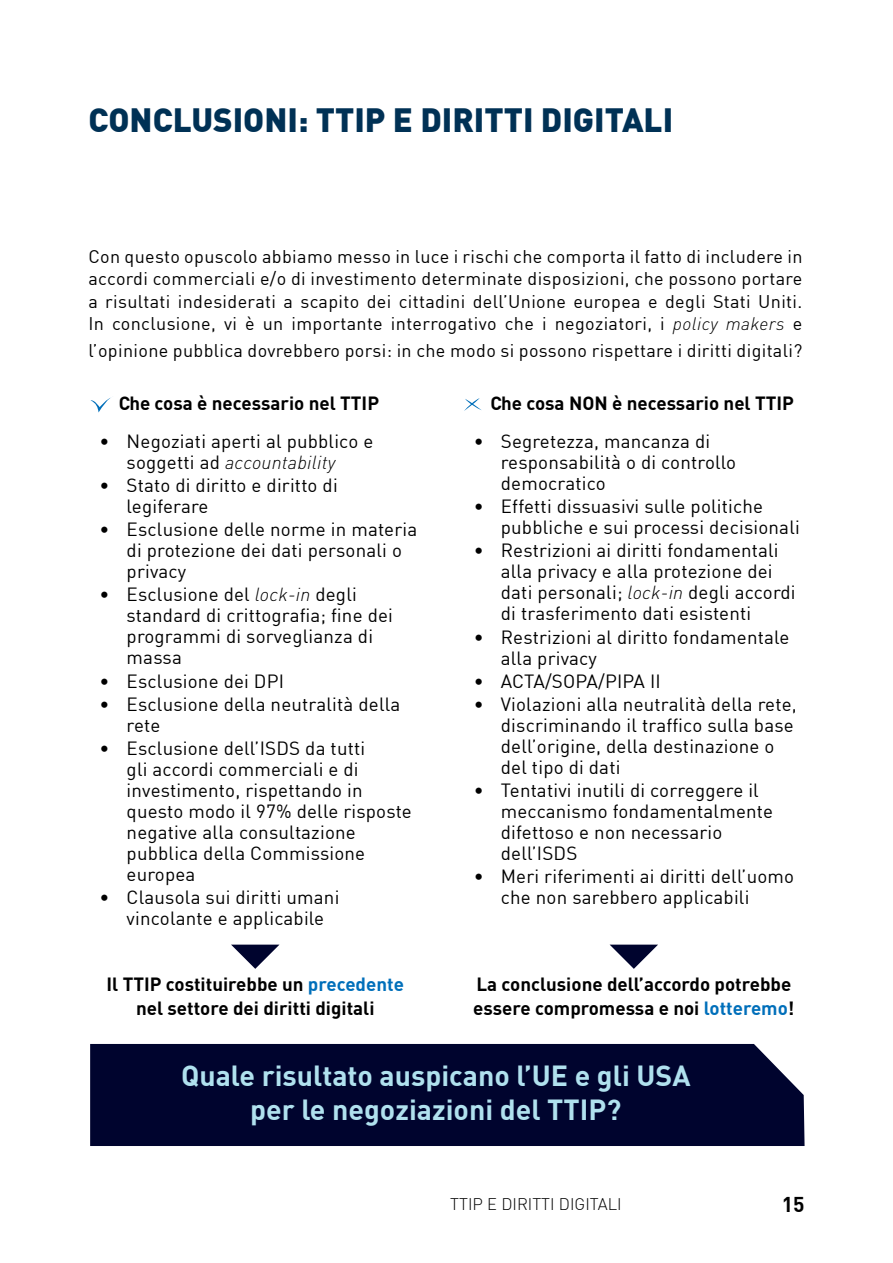
<style>
.page{position:relative;width:893px;height:1263px;background:#fff}
.page>*{position:absolute;margin:0;border:0;box-sizing:border-box;transform-origin:0 0}
.t1{font:900 33px "DIN";color:#003155}
.t2{font:700 28.5px/33.5px "DIN";color:#b0e1ee;text-align:center}
.t3{font:700 21px "DIN";color:#000}
.t4{font:18.75px/21px "DIN";letter-spacing:.01em;color:#000}
.t5{font:700 18.75px/24px "DIN";color:#000;text-align:center}
.t6{font:18px/22.5px "DIN";letter-spacing:.02em;color:#000;text-align:justify}
.t7{font:300 16.5px "DIN";color:#000}
.s1{font-weight:300;font-style:italic}
.s2{color:#006fba}
</style>
<div class="page">
<div style="left:90px;top:1044px;width:715px;height:102px;background:#00042e"></div>
<svg style="left:90px;top:397px;width:21px;height:15px"></svg>
<svg style="left:464px;top:398px;width:17px;height:13px"></svg>
<svg style="left:231px;top:945px;width:48px;height:24px"></svg>
<svg style="left:610px;top:945px;width:48px;height:24px"></svg>
<h1 class="t1" style="left:88px;top:98px;width:586px">CONCLUSIONI: TTIP E DIRITTI DIGITALI</h1>
<p class="t6" style="left:88px;top:245px;width:716px">Con questo opuscolo abbiamo messo in luce i rischi che comporta il fatto di includere in accordi commerciali e/o di investimento determinate disposizioni, che possono portare a risultati indesiderati a scapito dei cittadini dell’Unione europea e degli Stati Uniti.<br>In conclusione, vi è un importante interrogativo che i negoziatori, i <span class="s1">policy makers</span> e</p>
<p class="t6" style="left:88px;top:339px;width:715px">l’opinione pubblica dovrebbero porsi: in che modo si possono rispettare i diritti digitali?</p>
<p class="t5" style="left:119px;top:390px;width:262px">Che cosa è necessario nel TTIP</p>
<p class="t4" style="left:100px;top:430px;width:275px;text-align:center">• Negoziati aperti al pubblico e soggetti ad <span class="s1">accountability</span></p>
<p class="t4" style="left:127px;top:475px;width:213px;text-indent:-27px">• Stato di diritto e diritto di legiferare</p>
<p class="t4" style="left:127px;top:519px;width:292px;text-indent:-27px">• Esclusione delle norme in materia di protezione dei dati personali o privacy</p>
<p class="t4" style="left:127px;top:584px;width:268px;text-indent:-27px">• Esclusione del <span class="s1">lock-in</span> degli standard di crittografia; fine dei programmi di sorveglianza di massa</p>
<p class="t4" style="left:100px;top:670px;width:186px">• Esclusione dei DPI</p>
<p class="t4" style="left:127px;top:693px;width:275px;text-indent:-27px">• Esclusione della neutralità della rete</p>
<p class="t4" style="left:127px;top:737px;width:287px;text-indent:-27px">• Esclusione dell’ISDS da tutti<br>gli accordi commerciali e di investimento, rispettando in questo modo il 97% delle risposte negative alla consultazione pubblica della Commissione europea</p>
<p class="t4" style="left:127px;top:886px;width:214px;text-indent:-27px">• Clausola sui diritti umani vincolante e applicabile</p>
<p class="t5" style="left:491px;top:390px;width:305px">Che cosa NON è necessario nel TTIP</p>
<p class="t4" style="left:501px;top:430px;width:237px;text-indent:-27px">• Segretezza, mancanza di responsabilità o di controllo democratico</p>
<p class="t4" style="left:501px;top:496px;width:301px;text-indent:-27px">• Effetti dissuasivi sulle politiche pubbliche e sui processi decisionali</p>
<p class="t4" style="left:501px;top:540px;width:296px;text-indent:-27px">• Restrizioni ai diritti fondamentali alla privacy e alla protezione dei dati personali; <span class="s1">lock-in</span> degli accordi di trasferimento dati esistenti</p>
<p class="t4" style="left:501px;top:626px;width:290px;text-indent:-27px">• Restrizioni al diritto fondamentale alla privacy</p>
<p class="t4" style="left:474px;top:670px;width:188px">• ACTA/SOPA/PIPA II</p>
<p class="t4" style="left:501px;top:693px;width:297px;text-indent:-27px">• Violazioni alla neutralità della rete, discriminando il traffico sulla base dell’origine, della destinazione o del tipo di dati</p>
<p class="t4" style="left:501px;top:779px;width:274px;text-indent:-27px">• Tentativi inutili di correggere il meccanismo fondamentalmente difettoso e non necessario dell’ISDS</p>
<p class="t4" style="left:501px;top:865px;width:295px;text-indent:-27px">• Meri riferimenti ai diritti dell’uomo che non sarebbero applicabili</p>
<p class="t5" style="left:107px;top:971px;width:299px">Il TTIP costituirebbe un <span class="s2">precedente </span>nel settore dei diritti digitali</p>
<p class="t5" style="left:473px;top:971px;width:323px;text-align:left">La conclusione dell’accordo potrebbe essere compromessa e noi <span class="s2">lotteremo</span>!</p>
<h2 class="t2" style="left:181px;top:1058px;width:511px">Quale risultato auspicano l’UE e gli USA per le negoziazioni del TTIP?</h2>
<p class="t7" style="left:450px;top:1194px;width:173px">TTIP E DIRITTI DIGITALI</p>
<p class="t3" style="left:782px;top:1190px;width:24px">15</p>
</div>
